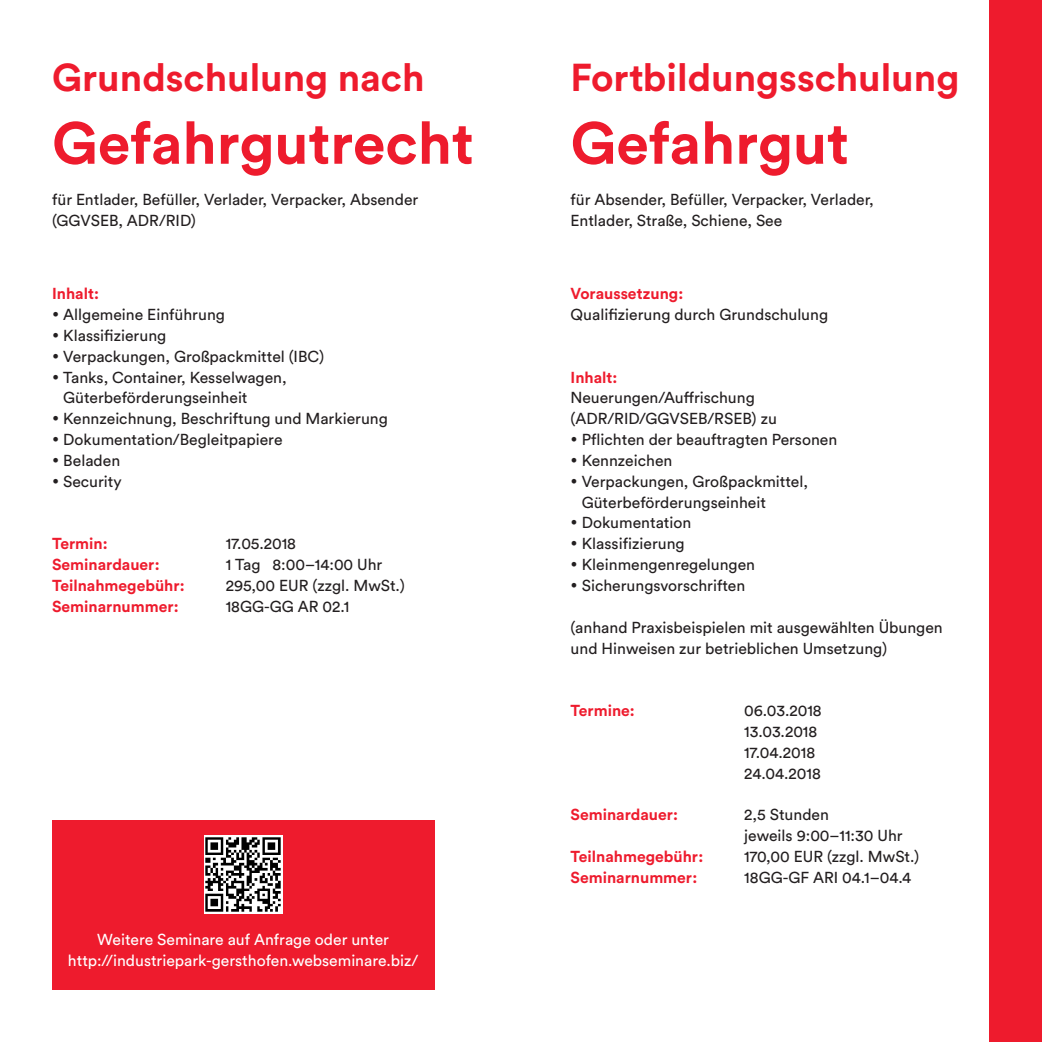
<style>
.page{position:relative;width:1042px;height:1042px;background:#fff}
.page>*{position:absolute;margin:0;border:0;box-sizing:border-box;transform-origin:0 0}
.t1{font:700 58.62px "Circular Pro";color:#ee1b2d}
.t2{font:700 38.5px "Circular Pro";color:#ee1b2d}
.t3{font:15.75px/20.8px "Circular Pro";color:#231f20}
.t4{font:700 15.75px "Circular Pro";color:#ee1b2d}
.t5{font:15.75px/20.8px "Circular Pro";color:#fff;text-align:center}
.s1{font-weight:700;color:#ee1b2d}
</style>
<div class="page">
<div style="left:989px;top:0;width:53px;height:1042px;background:#ee1b2d"></div>
<div style="left:52px;top:820px;width:382px;height:170px;background:#ee1b2d"></div>
<svg style="left:204px;top:835px;width:79px;height:79px"></svg>
<img style="left:206px;top:837px;width:74px;height:75px">
<p class="t2" style="left:52px;top:51px;width:374px">Grundschulung nach</p>
<p class="t1" style="left:52px;top:103px;width:423px">Gefahrgutrecht</p>
<p class="t3" style="left:52px;top:189px;width:368px">für Entlader, Befüller, Verlader, Verpacker, Absender</p>
<p class="t3" style="left:52px;top:210px;width:145px">(GGVSEB, ADR/RID)</p>
<p class="t4" style="left:52px;top:283px;width:48px">Inhalt:</p>
<p class="t3" style="left:52px;top:303px;width:174px">• Allgemeine Einführung</p>
<p class="t3" style="left:52px;top:324px;width:116px">• Klassifizierung</p>
<p class="t3" style="left:52px;top:345px;width:273px">• Verpackungen, Großpackmittel (IBC)</p>
<p class="t3" style="left:63px;top:366px;width:225px;text-indent:-11px">• Tanks, Container, Kesselwagen,<br>Güterbeförderungseinheit</p>
<p class="t3" style="left:52px;top:408px;width:337px">• Kennzeichnung, Beschriftung und Markierung</p>
<p class="t3" style="left:52px;top:428px;width:232px">• Dokumentation/Begleitpapiere</p>
<p class="t3" style="left:52px;top:449px;width:70px">• Beladen</p>
<p class="t3" style="left:52px;top:470px;width:71px">• Security</p>
<p class="t4" style="left:52px;top:533px;width:57px">Termin:</p>
<p class="t3" style="left:226px;top:533px;width:72px">17.05.2018</p>
<p class="t4" style="left:52px;top:554px;width:109px">Seminardauer:</p>
<p class="t3" style="left:226px;top:553px;width:158px">1 Tag 8:00–14:00 Uhr</p>
<p class="t4" style="left:52px;top:574px;width:134px">Teilnahmegebühr:</p>
<p class="t3" style="left:226px;top:574px;width:180px">295,00 EUR (zzgl. MwSt.)</p>
<p class="t4" style="left:52px;top:595px;width:128px">Seminarnummer:</p>
<p class="t3" style="left:226px;top:595px;width:125px">18GG-GG AR 02.1</p>
<p class="t5" style="left:68px;top:928px;width:352px">Weitere Seminare auf Anfrage oder unter http://industriepark-gersthofen.webseminare.biz/</p>
<p class="t2" style="left:570px;top:51px;width:390px">Fortbildungsschulung</p>
<p class="t1" style="left:570px;top:103px;width:280px">Gefahrgut</p>
<p class="t3" style="left:570px;top:189px;width:305px">für Absender, Befüller, Verpacker, Verlader,<br>Entlader, Straße, Schiene, See</p>
<p class="t3" style="left:570px;top:283px;width:259px"><span class="s1">Voraussetzung:<br></span>Qualifizierung durch Grundschulung</p>
<p class="t4" style="left:570px;top:366px;width:48px">Inhalt:</p>
<p class="t3" style="left:570px;top:387px;width:208px">Neuerungen/Auffrischung (ADR/RID/GGVSEB/RSEB) zu</p>
<p class="t3" style="left:570px;top:428px;width:268px">• Pflichten der beauftragten Personen</p>
<p class="t3" style="left:570px;top:449px;width:103px">• Kennzeichen</p>
<p class="t3" style="left:582px;top:470px;width:228px;text-indent:-11px">• Verpackungen, Großpackmittel,<br>Güterbeförderungseinheit</p>
<p class="t3" style="left:570px;top:512px;width:122px">• Dokumentation</p>
<p class="t3" style="left:570px;top:533px;width:116px">• Klassifizierung</p>
<p class="t3" style="left:570px;top:553px;width:186px">• Kleinmengenregelungen</p>
<p class="t3" style="left:570px;top:574px;width:176px">• Sicherungsvorschriften</p>
<p class="t3" style="left:570px;top:616px;width:374px">(anhand Praxisbeispielen mit ausgewählten Übungen und Hinweisen zur betrieblichen Umsetzung)</p>
<p class="t4" style="left:570px;top:699px;width:66px">Termine:</p>
<p class="t3" style="left:744px;top:699px;width:79px">06.03.2018</p>
<p class="t3" style="left:744px;top:720px;width:75px">13.03.2018</p>
<p class="t3" style="left:744px;top:741px;width:73px">17.04.2018</p>
<p class="t3" style="left:744px;top:762px;width:78px">24.04.2018</p>
<p class="t4" style="left:570px;top:804px;width:109px">Seminardauer:</p>
<p class="t3" style="left:744px;top:803px;width:86px">2,5 Stunden</p>
<p class="t3" style="left:744px;top:824px;width:160px">jeweils 9:00–11:30 Uhr</p>
<p class="t4" style="left:570px;top:845px;width:134px">Teilnahmegebühr:</p>
<p class="t3" style="left:744px;top:845px;width:176px">170,00 EUR (zzgl. MwSt.)</p>
<p class="t4" style="left:570px;top:866px;width:128px">Seminarnummer:</p>
<p class="t3" style="left:744px;top:866px;width:168px">18GG-GF ARI 04.1–04.4</p>
</div>
